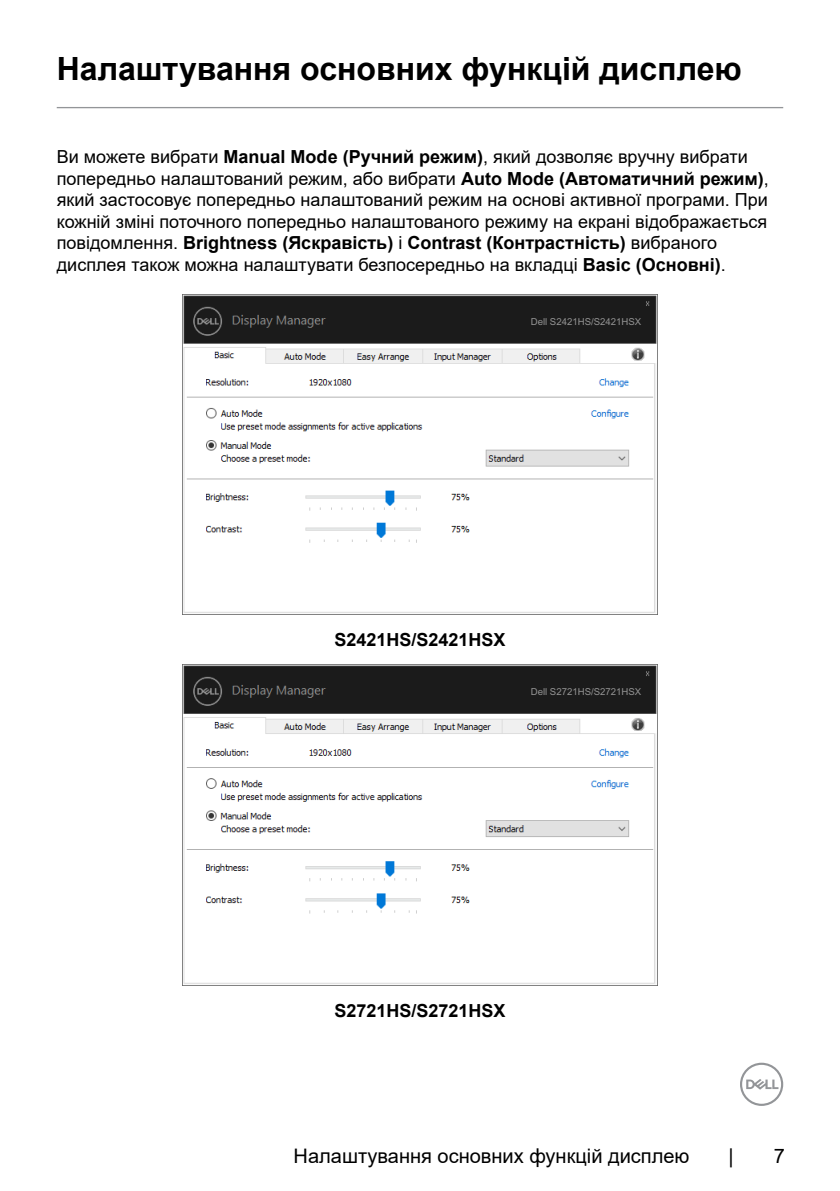
<style>
.page{position:relative;width:840px;height:1191px;background:#fff}
.page>*{position:absolute;margin:0;border:0;box-sizing:border-box;transform-origin:0 0}
.t1{font:700 32px "Arial";color:#000}
.t2{font:20px "Arial";color:#000}
.t3{font:18px/21.6px "Arial";color:#000}
.t4{font:700 18px "Arial";color:#000}
.t5{font:9.6px "Arial";color:#939393}
.s1{font-weight:700}
</style>
<div class="page">
<svg style="left:740px;top:1062px;width:42px;height:44px"></svg>
<hr style="left:57px;top:107px;width:725px;height:1px;background:#939598">
<img style="left:182px;top:295px;width:475px;height:319px">
<div style="left:539px;top:315px;width:103px;height:12px;background:#1b1b1b"></div>
<img style="left:182px;top:665px;width:475px;height:320px">
<div style="left:539px;top:685px;width:103px;height:12px;background:#1b1b1b"></div>
<h1 class="t1" style="left:57px;top:46px;width:686px">Налаштування основних функцій дисплею</h1>
<p class="t3" style="left:57px;top:146px;width:713px">Ви можете вибрати <span class="s1">Manual Mode (Ручний режим)</span>, який дозволяє вручну вибрати попередньо налаштований режим, або вибрати <span class="s1">Auto Mode (Автоматичний режим)</span>, який застосовує попередньо налаштований режим на основі активної програми. При кожній зміні поточного попередньо налаштованого режиму на екрані відображається повідомлення. <span class="s1">Brightness (Яскравість)</span> і <span class="s1">Contrast (Контрастність)</span> вибраного дисплея також можна налаштувати безпосередньо на вкладці <span class="s1">Basic (Основні)</span>.</p>
<p class="t5" style="left:530px;top:316px;width:112px">Dell S2421HS/S2421HSX</p>
<p class="t4" style="left:334px;top:626px;width:173px">S2421HS/S2421HSX</p>
<p class="t5" style="left:530px;top:686px;width:112px">Dell S2721HS/S2721HSX</p>
<p class="t4" style="left:334px;top:997px;width:173px">S2721HS/S2721HSX</p>
<p class="t2" style="left:293px;top:1141px;width:397px">Налаштування основних функцій дисплею</p>
<p class="t2" style="left:728px;top:1141px;width:7px">|</p>
<p class="t2" style="left:773px;top:1141px;width:13px">7</p>
</div>
